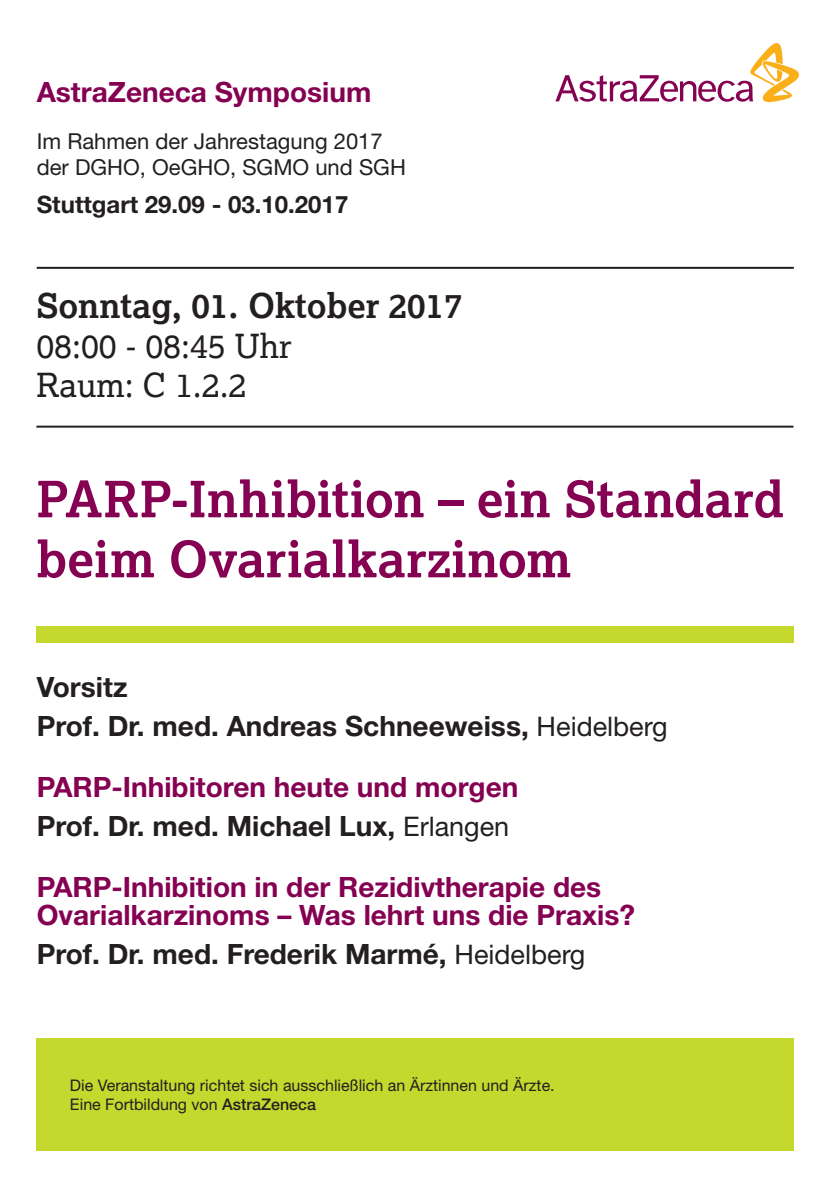
<style>
.page{position:relative;width:840px;height:1191px;background:#fff}
.page>*{position:absolute;margin:0;border:0;box-sizing:border-box;transform-origin:0 0}
.t1{font:700 50px/60px "Lexia";letter-spacing:.01em;color:#850152}
.t2{font:700 34px "Lexia";color:#231f20}
.t3{font:33px/39.6px "Lexia";color:#231f20}
.t4{font:700 28px/39.4px "Helvetica Neue LT";color:#850152}
.t5{font:700 28px/39.4px "Helvetica Neue LT";color:#231f20}
.t6{font:700 24px "Helvetica Neue LT";color:#231f20}
.t7{font:22px/26.4px "Helvetica Neue LT";color:#231f20}
.t8{font:16px/19.2px "Helvetica Neue LT";color:#231f20}
.s1{font-weight:400;font-size:27px}
.s2{color:#231f20}
.s3{font-weight:400;font-size:27px;color:#231f20}
.s4{font-weight:500}
</style>
<div class="page">
<div style="left:37px;top:626px;width:756px;height:17px;background:#c4d82d"></div>
<hr style="left:37px;top:267px;width:756px;height:2px;background:#231f20">
<hr style="left:36px;top:425px;width:757px;height:2px;background:#231f20">
<div style="left:37px;top:1039px;width:756px;height:112px;background:#c4d82d"></div>
<svg style="left:555px;top:43px;width:243px;height:59px"></svg>
<p class="t4" style="left:37px;top:72px;width:336px">AstraZeneca Symposium</p>
<p class="t7" style="left:37px;top:128px;width:370px">Im Rahmen der Jahrestagung 2017 der DGHO, OeGHO, SGMO und SGH</p>
<p class="t6" style="left:37px;top:189px;width:313px">Stuttgart 29.09 - 03.10.2017</p>
<p class="t2" style="left:36px;top:284px;width:427px">Sonntag, 01. Oktober 2017</p>
<p class="t3" style="left:36px;top:325px;width:257px">08:00 - 08:45 Uhr<br>Raum: C 1.2.2</p>
<h1 class="t1" style="left:37px;top:468px;width:748px">PARP-Inhibition – ein Standard beim Ovarialkarzinom</h1>
<p class="t5" style="left:37px;top:666px;width:632px">Vorsitz<br>Prof. Dr. med. Andreas Schneeweiss, <span class="s1">Heidelberg</span></p>
<p class="t4" style="left:37px;top:766px;width:483px">PARP-Inhibitoren heute und morgen<br><span class="s2">Prof. Dr. med. Michael Lux,</span> <span class="s3">Erlangen</span></p>
<p class="t4" style="left:37px;top:872px;width:599px;line-height:28px">PARP-Inhibition in der Rezidivtherapie des<br>Ovarialkarzinoms – Was lehrt uns die Praxis?</p>
<p class="t5" style="left:37px;top:933px;width:550px">Prof. Dr. med. Frederik Marmé, <span class="s1">Heidelberg</span></p>
<p class="t8" style="left:70px;top:1075px;width:486px">Die Veranstaltung richtet sich ausschließlich an Ärztinnen und Ärzte.<br>Eine Fortbildung von <span class="s4">AstraZeneca</span></p>
</div>
